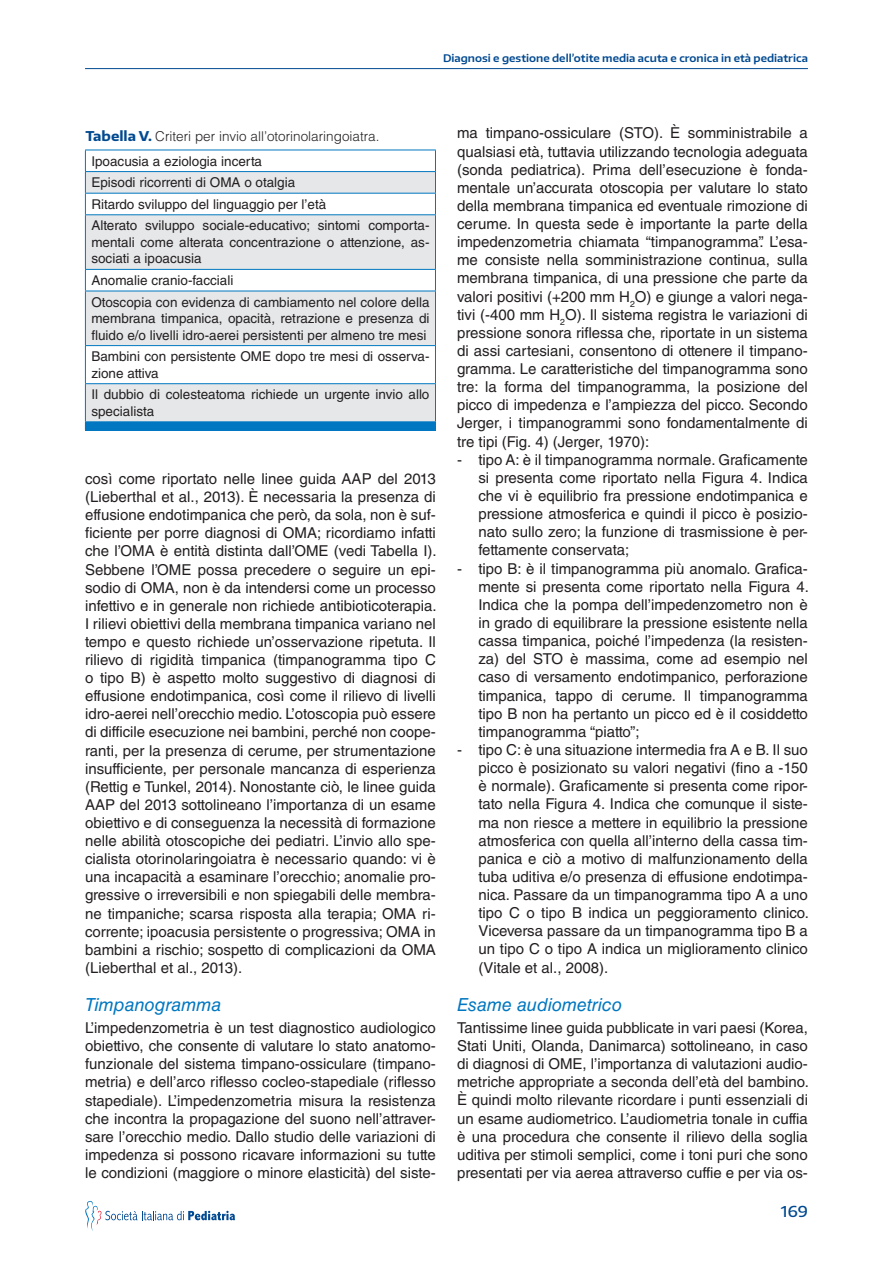
<style>
.page{position:relative;width:893px;height:1263px;background:#fff}
.page>*{position:absolute;margin:0;border:0;box-sizing:border-box;transform-origin:0 0}
.t1{font:italic 18px "Helvetica LT Std";color:#0077c0}
.t2{font:15px/18.1px "Helvetica LT Std";color:#231f20;text-align:justify}
.t3{font:500 15px "Encode Sans Wide";color:#014990}
.t4{font:13.5px/16.5px "Helvetica LT Std";color:#231f20}
.t5{font:300 13.5px/24.2px "Helvetica LT Std";color:#231f20}
.t6{font:600 10.5px "Encode Sans Wide";color:#014990}
.s1{font-family:"Encode Sans Wide";font-weight:700;color:#014990}
.s2{font-weight:400}
</style>
<div class="page">
<hr style="left:85px;top:68px;width:723px;height:1px;background:#014990">
<svg style="left:85px;top:1201px;width:150px;height:30px"></svg>
<div style="left:86px;top:172px;width:349px;height:249px;background:#e6e7e9"></div>
<svg style="left:86px;top:194px;width:349px;height:189px;fill:#e6e7e9"></svg>
<div style="left:85px;top:422px;width:350px;height:8px;background:#0077c0"></div>
<hr style="left:85px;top:171px;width:351px;height:1px;background:#0077c0">
<hr style="left:85px;top:193px;width:351px;height:1px;background:#0077c0">
<hr style="left:85px;top:214px;width:351px;height:1px;background:#0077c0">
<hr style="left:85px;top:269px;width:351px;height:1px;background:#0077c0">
<hr style="left:85px;top:291px;width:351px;height:1px;background:#0077c0">
<hr style="left:85px;top:345px;width:351px;height:1px;background:#0077c0">
<hr style="left:85px;top:383px;width:351px;height:1px;background:#0077c0">
<svg style="left:85px;top:151px;width:1px;height:63px"></svg>
<svg style="left:435px;top:151px;width:1px;height:63px"></svg>
<hr style="left:85px;top:215px;width:1px;height:54px;background:#0077c0">
<hr style="left:435px;top:215px;width:1px;height:54px;background:#0077c0">
<svg style="left:85px;top:270px;width:1px;height:21px"></svg>
<svg style="left:435px;top:270px;width:1px;height:21px"></svg>
<hr style="left:85px;top:291px;width:1px;height:54px;background:#0077c0">
<hr style="left:435px;top:291px;width:1px;height:54px;background:#0077c0">
<hr style="left:85px;top:346px;width:1px;height:37px;background:#0077c0">
<hr style="left:435px;top:346px;width:1px;height:37px;background:#0077c0">
<hr style="left:85px;top:384px;width:1px;height:37px;background:#0077c0">
<hr style="left:435px;top:384px;width:1px;height:37px;background:#0077c0">
<hr style="left:85px;top:150px;width:351px;height:1px;background:#0077c0">
<hr style="left:85px;top:421px;width:351px;height:1px;background:#0077c0">
<hr style="left:85px;top:430px;width:351px;height:1px;background:#0077c0">
<p class="t6" style="left:443px;top:51px;width:366px">Diagnosi e gestione dell’otite media acuta e cronica in età pediatrica</p>
<p class="t5" style="left:91px;top:124px;width:290px;text-indent:-6px"><span class="s1">Tabella V.</span> Criteri per invio all’otorinolaringoiatra.<br><span class="s2">Ipoacusia a eziologia incerta</span></p>
<p class="t4" style="left:91px;top:172px;width:340px;line-height:21.6px">Episodi ricorrenti di OMA o otalgia<br>Ritardo sviluppo del linguaggio per l’età<br>Alterato sviluppo sociale-educativo; sintomi comporta-</p>
<p class="t4" style="left:91px;top:234px;width:340px">mentali come alterata concentrazione o attenzione, as&shy;sociati a ipoacusia</p>
<p class="t4" style="left:91px;top:269px;width:340px;line-height:21.6px">Anomalie cranio-facciali<br>Otoscopia con evidenza di cambiamento nel colore della</p>
<p class="t4" style="left:91px;top:310px;width:340px">membrana timpanica, opacità, retrazione e presenza di fluido e/o livelli idro-aerei persistenti per almeno tre mesi</p>
<p class="t4" style="left:91px;top:348px;width:340px">Bambini con persistente OME dopo tre mesi di osserva&shy;zione attiva</p>
<p class="t4" style="left:91px;top:386px;width:340px">Il dubbio di colesteatoma richiede un urgente invio allo specialista</p>
<p class="t2" style="left:85px;top:470px;width:353px">così come riportato nelle linee guida AAP del 2013 (Lieberthal et al., 2013). È necessaria la presenza di effusione endotimpanica che però, da sola, non è suf&shy;ficiente per porre diagnosi di OMA; ricordiamo infatti che l’OMA è entità distinta dall’OME (vedi Tabella I).<br>Sebbene l’OME possa precedere o seguire un epi&shy;sodio di OMA, non è da intendersi come un processo infettivo e in generale non richiede antibioticoterapia.<br>I rilievi obiettivi della membrana timpanica variano nel tempo e questo richiede un’osservazione ripetuta. Il rilievo di rigidità timpanica (timpanogramma tipo C o tipo B) è aspetto molto suggestivo di diagnosi di effusione endotimpanica, così come il rilievo di livelli idro-aerei nell’orecchio medio. L’otoscopia può essere di difficile esecuzione nei bambini, perché non coope&shy;ranti, per la presenza di cerume, per strumentazione insufficiente, per personale mancanza di esperienza (Rettig e Tunkel, 2014). Nonostante ciò, le linee guida AAP del 2013 sottolineano l’importanza di un esame obiettivo e di conseguenza la necessità di formazione nelle abilità otoscopiche dei pediatri. L’invio allo spe&shy;cialista otorinolaringoiatra è necessario quando: vi è una incapacità a esaminare l’orecchio; anomalie pro&shy;gressive o irreversibili e non spiegabili delle membra&shy;ne timpaniche; scarsa risposta alla terapia; OMA ri&shy;corrente; ipoacusia persistente o progressiva; OMA in bambini a rischio; sospetto di complicazioni da OMA (Lieberthal et al., 2013).</p>
<p class="t1" style="left:85px;top:994px;width:138px">Timpanogramma</p>
<p class="t2" style="left:85px;top:1019px;width:352px">L’impedenzometria è un test diagnostico audiologico obiettivo, che consente di valutare lo stato anatomo&shy;funzionale del sistema timpano-ossiculare (timpano&shy;metria) e dell’arco riflesso cocleo-stapediale (riflesso stapediale). L’impedenzometria misura la resistenza che incontra la propagazione del suono nell’attraver&shy;sare l’orecchio medio. Dallo studio delle variazioni di impedenza si possono ricavare informazioni su tutte le condizioni (maggiore o minore elasticità) del siste-</p>
<p class="t2" style="left:457px;top:124px;width:352px">ma timpano-ossiculare (STO). È somministrabile a qualsiasi età, tuttavia utilizzando tecnologia adeguata (sonda pediatrica). Prima dell’esecuzione è fonda&shy;mentale un’accurata otoscopia per valutare lo stato della membrana timpanica ed eventuale rimozione di cerume. In questa sede è importante la parte della impedenzometria chiamata “timpanogramma”. L’esa&shy;me consiste nella somministrazione continua, sulla membrana timpanica, di una pressione che parte da valori positivi (+200 mm H<sub>2</sub>O) e giunge a valori nega&shy;tivi (-400 mm H<sub>2</sub>O). Il sistema registra le variazioni di pressione sonora riflessa che, riportate in un sistema di assi cartesiani, consentono di ottenere il timpano&shy;gramma. Le caratteristiche del timpanogramma sono tre: la forma del timpanogramma, la posizione del picco di impedenza e l’ampiezza del picco. Secondo Jerger, i timpanogrammi sono fondamentalmente di tre tipi (Fig. 4) (Jerger, 1970):</p>
<p class="t2" style="left:478px;top:450px;width:331px;text-indent:-21px">- tipo A: è il timpanogramma normale. Graficamente si presenta come riportato nella Figura 4. Indica che vi è equilibrio fra pressione endotimpanica e pressione atmosferica e quindi il picco è posizio&shy;nato sullo zero; la funzione di trasmissione è per&shy;fettamente conservata;</p>
<p class="t2" style="left:478px;top:559px;width:332px;text-indent:-21px">- tipo B: è il timpanogramma più anomalo. Grafica&shy;mente si presenta come riportato nella Figura 4.<br>Indica che la pompa dell’impedenzometro non è in grado di equilibrare la pressione esistente nella cassa timpanica, poiché l’impedenza (la resisten&shy;za) del STO è massima, come ad esempio nel caso di versamento endotimpanico, perforazione timpanica, tappo di cerume. Il timpanogramma tipo B non ha pertanto un picco ed è il cosiddetto timpanogramma “piatto”;</p>
<p class="t2" style="left:478px;top:740px;width:332px;text-indent:-21px">- tipo C: è una situazione intermedia fra A e B. Il suo picco è posizionato su valori negativi (fino a -150 è normale). Graficamente si presenta come ripor&shy;tato nella Figura 4. Indica che comunque il siste&shy;ma non riesce a mettere in equilibrio la pressione atmosferica con quella all’interno della cassa tim&shy;panica e ciò a motivo di malfunzionamento della tuba uditiva e/o presenza di effusione endotimpa&shy;nica. Passare da un timpanogramma tipo A a uno tipo C o tipo B indica un peggioramento clinico.<br>Viceversa passare da un timpanogramma tipo B a un tipo C o tipo A indica un miglioramento clinico (Vitale et al., 2008).</p>
<p class="t1" style="left:457px;top:994px;width:167px">Esame audiometrico</p>
<p class="t2" style="left:457px;top:1018px;width:353px">Tantissime linee guida pubblicate in vari paesi (Korea, Stati Uniti, Olanda, Danimarca) sottolineano, in caso di diagnosi di OME, l’importanza di valutazioni audio&shy;metriche appropriate a seconda dell’età del bambino.<br>È quindi molto rilevante ricordare i punti essenziali di un esame audiometrico. L’audiometria tonale in cuffia è una procedura che consente il rilievo della soglia uditiva per stimoli semplici, come i toni puri che sono presentati per via aerea attraverso cuffie e per via os-</p>
<p class="t3" style="left:781px;top:1202px;width:28px">169</p>
</div>
